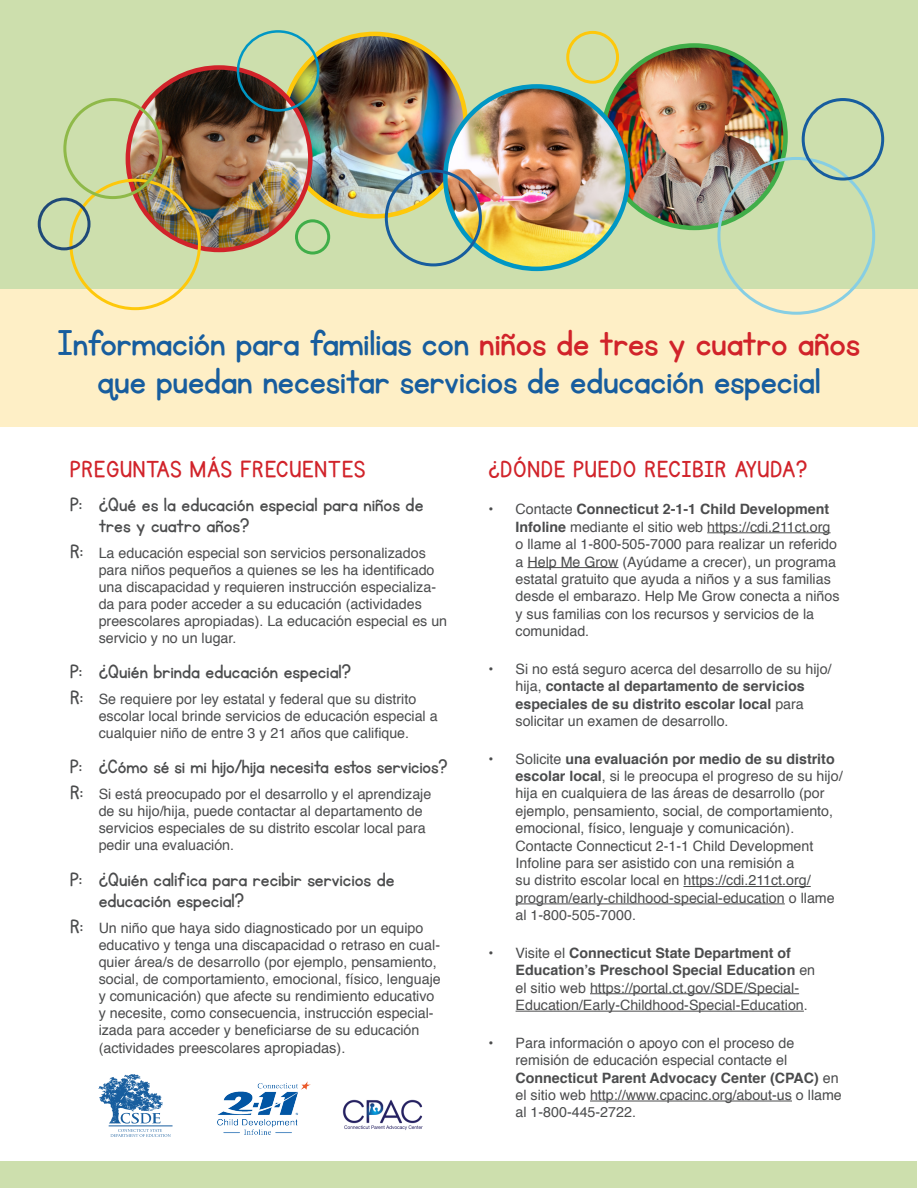
<style>
.page{position:relative;width:918px;height:1188px;background:#fff}
.page>*{position:absolute;margin:0;border:0;box-sizing:border-box;transform-origin:0 0}
.t1{font:42px/37.5px "KG Primary Penmanship";letter-spacing:-.005em;color:#175d9e;text-align:center}
.t2{font:27px "KG Primary Penmanship";letter-spacing:.025em;color:#d1232a}
.t3{font:22.5px/21px "KG Primary Penmanship";color:#4b4c4d}
.t4{font:14.25px/17.4px "Helvetica";color:#4b4c4d}
.s1{color:#d1232a}
.s2{font-family:"KG Primary Penmanship";font-size:22.5px}
.s3{font-size:14.7px}
.s4{font-weight:700}
</style>
<div class="page">
<hr style="left:707px;top:532px;width:124px;height:1px;background:#4b4c4d">
<hr style="left:527px;top:567px;width:92px;height:1px;background:#4b4c4d">
<hr style="left:683px;top:886px;width:128px;height:1px;background:#4b4c4d">
<hr style="left:516px;top:904px;width:269px;height:1px;background:#4b4c4d">
<hr style="left:590px;top:993px;width:209px;height:1px;background:#4b4c4d">
<hr style="left:516px;top:1011px;width:288px;height:1px;background:#4b4c4d">
<hr style="left:590px;top:1101px;width:202px;height:1px;background:#4b4c4d">
<div style="left:0;top:288px;width:918px;height:139px;background:#feefc6"></div>
<div style="left:0;top:0;width:918px;height:288px;background:#cddfad"></div>
<img style="left:283px;top:34px;width:183px;height:182px;border-radius:91px">
<img style="left:603px;top:45px;width:183px;height:183px;border-radius:91px">
<img style="left:128px;top:68px;width:182px;height:181px">
<div style="left:126px;top:65px;width:187px;height:187px;border:4px solid #d1232a;border-radius:50%"></div>
<img style="left:445px;top:86px;width:183px;height:183px;border-radius:91px">
<div style="left:443px;top:84px;width:187px;height:187px;border:4px solid #0097c4;border-radius:50%"></div>
<div style="left:717px;top:157px;width:158px;height:158px;border:3px solid #87cee3;border-radius:50%"></div>
<div style="left:237px;top:30px;width:82px;height:82px;border:3px solid #0097c4;border-radius:50%"></div>
<div style="left:385px;top:169px;width:97px;height:97px;border:3px solid #175d9e;border-radius:50%"></div>
<div style="left:69px;top:179px;width:132px;height:131px;border:3px solid #fec80b;border-radius:50%"></div>
<div style="left:63px;top:98px;width:99px;height:101px;border:3px solid #8fb949;border-radius:50%"></div>
<div style="left:802px;top:98px;width:82px;height:83px;border:3px solid #175d9e;border-radius:50%"></div>
<div style="left:38px;top:198px;width:53px;height:52px;border:3px solid #1f4978;border-radius:50%"></div>
<div style="left:566px;top:31px;width:53px;height:53px;border:3px solid #fec80b;border-radius:50%"></div>
<div style="left:295px;top:219px;width:35px;height:36px;border:3px solid #40ae49;border-radius:50%"></div>
<svg style="left:98px;top:1074px;width:73px;height:63px"></svg>
<hr style="left:109px;top:1126px;width:64px;height:1px;background:#175d9e">
<div style="left:1px;top:1161px;width:916px;height:27px;background:#cddfad"></div>
<img style="left:342px;top:1099px;width:81px;height:31px">
<img style="left:217px;top:1082px;width:94px;height:52px">
<p class="t1" style="left:58px;top:326px;width:804px">Información para familias con <span class="s1">niños de tres y cuatro años </span>que puedan necesitar servicios de educación especial</p>
<p class="t2" style="left:70px;top:456px;width:297px">PREGUNTAS MÁS FRECUENTES</p>
<p class="t3" style="left:99px;top:495px;width:326px;text-indent:-29px">P: ¿Qué es la educación especial para niños de tres y cuatro años?</p>
<p class="t4" style="left:99px;top:545px;width:350px;text-indent:-29px"><span class="s2">R:</span> La educación especial son servicios personalizados para niños pequeños a quienes se les ha identificado una discapacidad y requieren instrucción especializa&shy;da para poder acceder a su educación (actividades preescolares apropiadas). La educación especial es un servicio y no un lugar.</p>
<p class="t3" style="left:70px;top:662px;width:282px">P: ¿Quién brinda educación especial?</p>
<p class="t4" style="left:99px;top:691px;width:340px;text-indent:-29px"><span class="s2">R:</span> Se requiere por ley estatal y federal que su distrito escolar local brinde servicios de educación especial a cualquier niño de entre 3 y 21 años que califique.</p>
<p class="t3" style="left:70px;top:757px;width:379px">P: ¿Cómo sé si mi hijo/hija necesita estos servicios?</p>
<p class="t4" style="left:99px;top:786px;width:334px;text-indent:-29px"><span class="s2">R:</span> Si está preocupado por el desarrollo y el aprendizaje de su hijo/hija, puede contactar al departamento de servicios especiales de su distrito escolar local para pedir una evaluación.</p>
<p class="t3" style="left:99px;top:870px;width:297px;text-indent:-29px">P: ¿Quién califica para recibir servicios de educación especial?</p>
<p class="t4" style="left:99px;top:920px;width:344px;text-indent:-29px"><span class="s2">R:</span> Un niño que haya sido diagnosticado por un equipo educativo y tenga una discapacidad o retraso en cual&shy;quier área/s de desarrollo (por ejemplo, pensamiento, social, de comportamiento, emocional, físico, lenguaje y comunicación) que afecte su rendimiento educativo y necesite, como consecuencia, instrucción especial&shy;izada para acceder y beneficiarse de su educación (actividades preescolares <span class="s3">apropiadas).</span></p>
<p class="t2" style="left:489px;top:456px;width:320px">¿DÓNDE PUEDO RECIBIR AYUDA?</p>
<p class="t4" style="left:516px;top:501px;width:325px;text-indent:-27px"><span class="s4">•</span> Contacte <span class="s4">Connecticut 2-1-1 Child Development Infoline</span> mediante el sitio web https://cdi.211ct.org o llame al 1-800-505-7000 para realizar un referido a Help Me Grow (Ayúdame a crecer), un programa estatal gratuito que ayuda a niños y a sus familias desde el embarazo. Help Me Grow conecta a niños y sus familias con los recursos y servicios de la comunidad.</p>
<p class="t4" style="left:516px;top:661px;width:318px;text-indent:-27px"><span class="s4">•</span> Si no está seguro acerca del desarrollo de su hijo/ hija, <span class="s4">contacte al departamento de servicios especiales de su distrito escolar local</span> para solicitar un examen de desarrollo.</p>
<p class="t4" style="left:516px;top:750px;width:329px;text-indent:-27px"><span class="s4">•</span> Solicite <span class="s4">una evaluación por medio de su distrito escolar local</span>, si le preocupa el progreso de su hijo/ hija en cualquiera de las áreas de desarrollo (por ejemplo, pensamiento, social, de comportamiento, emocional, físico, lenguaje y comunicación).<br>Contacte Connecticut 2-1-1 Child Development Infoline para ser asistido con una remisión a<br>su distrito escolar local en https://cdi.211ct.org/ program/early-childhood-special-education o llame al 1-800-505-7000.</p>
<p class="t4" style="left:516px;top:945px;width:301px;text-indent:-27px"><span class="s4">•</span> Visite el <span class="s4">Connecticut State Department of Education’s Preschool Special Education</span> en el sitio web https://portal.ct.gov/SDE/Special-Education/Early-Childhood-Special-Education.</p>
<p class="t4" style="left:516px;top:1034px;width:328px;text-indent:-27px"><span class="s4">•</span> Para información o apoyo con el proceso de remisión de educación especial contacte el <span class="s4">Connecticut Parent Advocacy Center (CPAC)</span> en el sitio web http://www.cpacinc.org/about-us o llame al 1-800-445-2722.</p>
</div>
